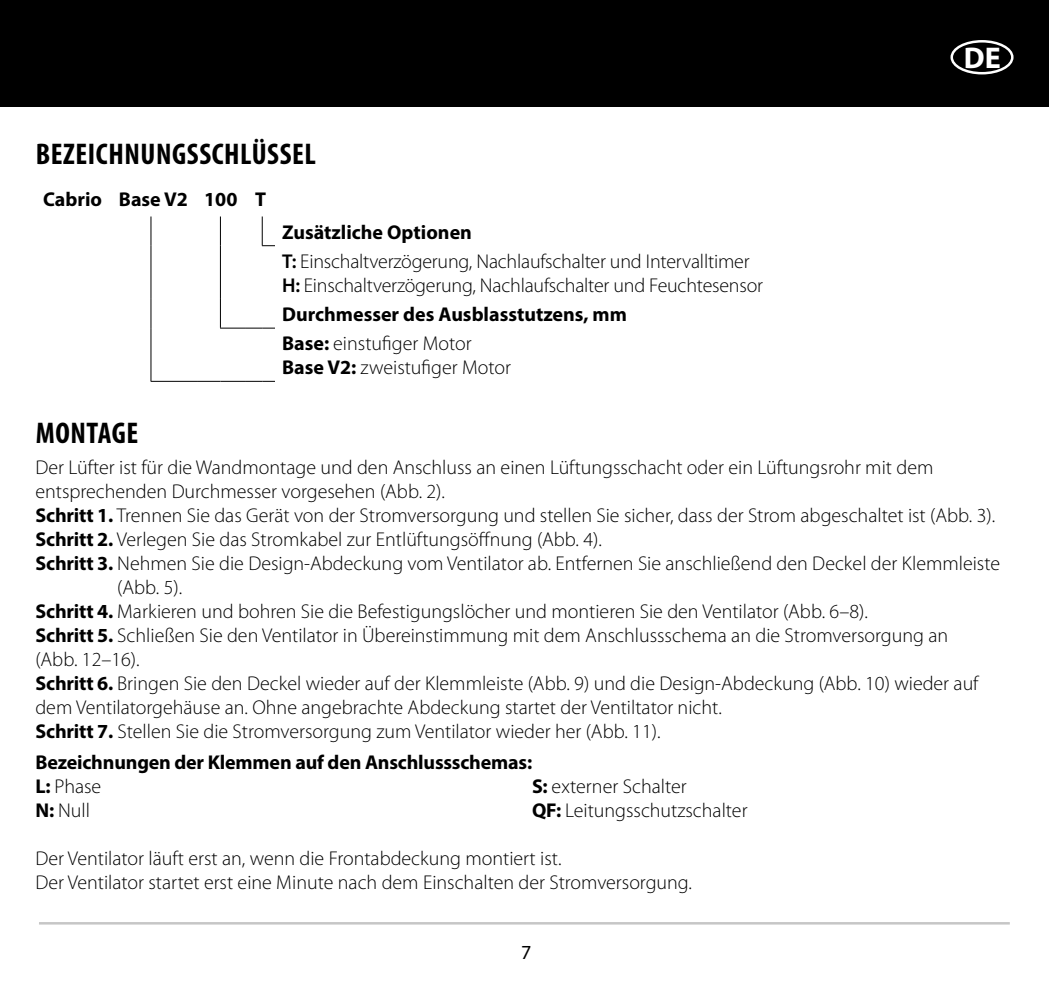
<style>
.page{position:relative;width:1049px;height:993px;background:#fff}
.page>*{position:absolute;margin:0;border:0;box-sizing:border-box;transform-origin:0 0}
.t1{font:700 condensed 30px "Myriad Pro";letter-spacing:.02em;color:#000}
.t2{font:700 30px "Myriad Pro";color:#fff}
.t3{font:300 20px/29.2px "Myriad Pro";color:#000}
.t4{font:700 20px/24px "Myriad Pro";letter-spacing:-.01em;color:#000}
.t5{font:20px "Myriad Pro";color:#000}
.s1{font-weight:700}
.s2{font-weight:600}
.s3{font-weight:300}
</style>
<div class="page">
<div style="left:0;top:0;width:1049px;height:106px;background:#000"></div>
<hr style="left:39px;top:921px;width:971px;height:3px;background:#c6c6c6">
<div style="left:950px;top:40px;width:63px;height:34px;border:2px solid #fff;border-radius:50%"></div>
<svg style="left:262px;top:216px;width:13px;height:30px"></svg>
<svg style="left:220px;top:216px;width:1px;height:29px"></svg>
<hr style="left:220px;top:245px;width:1px;height:54px;background:#000">
<svg style="left:220px;top:299px;width:55px;height:29px"></svg>
<svg style="left:151px;top:216px;width:1px;height:29px"></svg>
<hr style="left:151px;top:245px;width:1px;height:54px;background:#000">
<svg style="left:151px;top:299px;width:1px;height:29px"></svg>
<hr style="left:151px;top:328px;width:1px;height:53px;background:#000">
<hr style="left:151px;top:381px;width:46px;height:1px;background:#000">
<svg style="left:197px;top:381px;width:78px;height:1px"></svg>
<h1 class="t1" style="left:36px;top:135px;width:282px">BEZEICHNUNGSSCHLÜSSEL</h1>
<p class="t4" style="left:43px;top:187px;width:224px">Cabrio Base V2 100 T</p>
<p class="t3" style="left:282px;top:217px;width:469px"><span class="s1">Zusätzliche Optionen<br></span><span class="s2">T:</span> Einschaltverzögerung, Nachlaufschalter und Intervalltimer</p>
<p class="t3" style="left:282px;top:271px;width:482px"><span class="s2">H:</span> Einschaltverzögerung, Nachlaufschalter und Feuchtesensor<br><span class="s1">Durchmesser des Ausblasstutzens, mm<br>Base:</span> einstufiger Motor</p>
<p class="t3" style="left:282px;top:353px;width:230px"><span class="s1">Base V2:</span> zweistufiger Motor</p>
<h1 class="t2" style="left:964px;top:38px;width:38px">DE</h1>
<h1 class="t1" style="left:36px;top:414px;width:104px">MONTAGE</h1>
<p class="t3" style="left:35px;top:453px;width:899px">Der Lüfter ist für die Wandmontage und den Anschluss an einen Lüftungsschacht oder ein Lüftungsrohr mit dem</p>
<p class="t3" style="left:35px;top:477px;width:411px">entsprechenden Durchmesser vorgesehen (Abb. 2).</p>
<p class="t3" style="left:35px;top:501px;width:961px"><span class="s1">Schritt 1.</span> Trennen Sie das Gerät von der Stromversorgung und stellen Sie sicher, dass der Strom abgeschaltet ist (Abb. 3).</p>
<p class="t3" style="left:35px;top:525px;width:568px"><span class="s1">Schritt 2.</span> Verlegen Sie das Stromkabel zur Entlüftungsöffnung (Abb. 4).</p>
<p class="t3" style="left:35px;top:549px;width:966px"><span class="s1">Schritt 3.</span> Nehmen Sie die Design-Abdeckung vom Ventilator ab. Entfernen Sie anschließend den Deckel der Klemmleiste</p>
<p class="t3" style="left:117px;top:573px;width:66px">(Abb. 5).</p>
<p class="t3" style="left:35px;top:597px;width:834px"><span class="s1">Schritt 4.</span> Markieren und bohren Sie die Befestigungslöcher und montieren Sie den Ventilator (Abb. 6–8).</p>
<p class="t3" style="left:35px;top:621px;width:914px"><span class="s1">Schritt 5.</span> Schließen Sie den Ventilator in Übereinstimmung mit dem Anschlussschema an die Stromversorgung an</p>
<p class="t3" style="left:35px;top:645px;width:106px">(Abb. 12–16).</p>
<p class="t3" style="left:35px;top:669px;width:944px"><span class="s1">Schritt 6.</span> Bringen Sie den Deckel wieder auf der Klemmleiste (Abb. 9) und die Design-Abdeckung (Abb. 10) wieder auf</p>
<p class="t3" style="left:35px;top:693px;width:688px">dem Ventilatorgehäuse an. Ohne angebrachte Abdeckung startet der Ventiltator nicht.</p>
<p class="t3" style="left:35px;top:717px;width:627px"><span class="s1">Schritt 7.</span> Stellen Sie die Stromversorgung zum Ventilator wieder her (Abb. 11).</p>
<p class="t4" style="left:35px;top:749px;width:498px">Bezeichnungen der Klemmen auf den Anschlussschemas:<br>L: <span class="s3">Phase<br></span>N: <span class="s3">Null</span></p>
<p class="t3" style="left:532px;top:774px;width:217px;line-height:24px"><span class="s1">S:</span> externer Schalter<br><span class="s1">QF:</span> Leitungsschutzschalter</p>
<p class="t3" style="left:35px;top:846px;width:658px;line-height:24px">Der Ventilator läuft erst an, wenn die Frontabdeckung montiert ist.<br>Der Ventilator startet erst eine Minute nach dem Einschalten der Stromversorgung.</p>
<p class="t5" style="left:521px;top:939px;width:12px">7</p>
</div>
